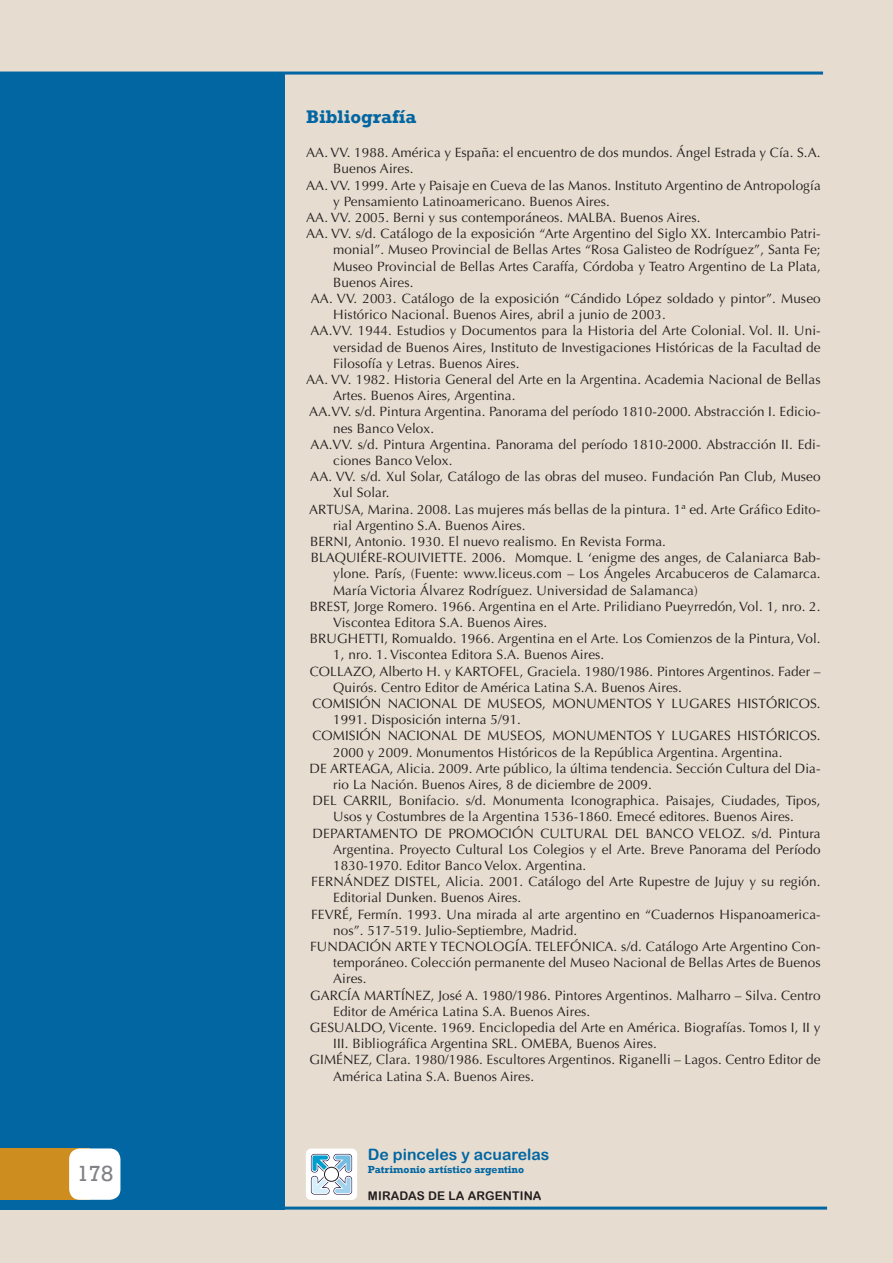
<style>
.page{position:relative;width:893px;height:1263px;background:#e6dccf}
.page>*{position:absolute;margin:0;border:0;box-sizing:border-box;transform-origin:0 0}
.t1{font:22.5px "Rockwell";color:#808285}
.t2{font:700 18.75px "Rockwell";color:#0166a2}
.t3{font:15.75px "Arial Rounded MT Bold";color:#0166a2}
.t4{font:13.5px "Optima";letter-spacing:.01em;color:#231f20}
.t5{font:12px "Arial Rounded MT Bold";letter-spacing:.01em;color:#231f20}
.t6{font:700 10.5px "Rockwell";color:#0166a2}
</style>
<div class="page">
<div style="left:0;top:72px;width:285px;height:1137px;background:#0166a2"></div>
<hr style="left:0;top:72px;width:823px;height:3px;background:#0166a2">
<hr style="left:0;top:1206px;width:827px;height:3px;background:#0166a2">
<div style="left:306px;top:1148px;width:51px;height:52px;background:#fff;border-radius:5px"></div>
<svg style="left:311px;top:1154px;width:41px;height:40px"></svg>
<svg style="left:323px;top:1166px;width:17px;height:17px"></svg>
<div style="left:324px;top:1167px;width:15px;height:14px;background:#fff;border-radius:50%"></div>
<div style="left:324px;top:1167px;width:15px;height:15px;border:1px solid #231f20;border-radius:50%"></div>
<div style="left:0;top:1148px;width:90px;height:52px;background:#ce8e1f"></div>
<div style="left:69px;top:1148px;width:51px;height:52px;background:#fff;border-radius:11px"></div>
<h1 class="t1" style="left:77px;top:1160px;width:38px">178</h1>
<h2 class="t2" style="left:306px;top:105px;width:112px">Bibliografía</h2>
<p class="t4" style="left:306px;top:145px;width:516px">AA. VV. 1988. América y España: el encuentro de dos mundos. Ángel Estrada y Cía. S.A.</p>
<p class="t4" style="left:333px;top:161px;width:82px">Buenos Aires.</p>
<p class="t4" style="left:306px;top:177px;width:516px">AA. VV. 1999. Arte y Paisaje en Cueva de las Manos. Instituto Argentino de Antropología</p>
<p class="t4" style="left:333px;top:193px;width:278px">y Pensamiento Latinoamericano. Buenos Aires.</p>
<p class="t4" style="left:306px;top:210px;width:396px">AA. VV. 2005. Berni y sus contemporáneos. MALBA. Buenos Aires.</p>
<p class="t4" style="left:306px;top:226px;width:516px">AA. VV. s/d. Catálogo de la exposición “Arte Argentino del Siglo XX. Intercambio Patri-</p>
<p class="t4" style="left:333px;top:242px;width:489px">monial”. Museo Provincial de Bellas Artes “Rosa Galisteo de Rodríguez”, Santa Fe;</p>
<p class="t4" style="left:333px;top:258px;width:489px">Museo Provincial de Bellas Artes Caraffa, Córdoba y Teatro Argentino de La Plata,</p>
<p class="t4" style="left:333px;top:274px;width:82px">Buenos Aires.</p>
<p class="t4" style="left:311px;top:291px;width:511px">AA. VV. 2003. Catálogo de la exposición “Cándido López soldado y pintor”. Museo</p>
<p class="t4" style="left:333px;top:307px;width:334px">Histórico Nacional. Buenos Aires, abril a junio de 2003.</p>
<p class="t4" style="left:310px;top:323px;width:512px">AA.VV. 1944. Estudios y Documentos para la Historia del Arte Colonial. Vol. II. Uni-</p>
<p class="t4" style="left:333px;top:339px;width:489px">versidad de Buenos Aires, Instituto de Investigaciones Históricas de la Facultad de</p>
<p class="t4" style="left:333px;top:355px;width:188px">Filosofía y Letras. Buenos Aires.</p>
<p class="t4" style="left:306px;top:372px;width:516px">AA. VV. 1982. Historia General del Arte en la Argentina. Academia Nacional de Bellas</p>
<p class="t4" style="left:333px;top:388px;width:184px">Artes. Buenos Aires, Argentina.</p>
<p class="t4" style="left:309px;top:404px;width:513px">AA.VV. s/d. Pintura Argentina. Panorama del período 1810-2000. Abstracción I. Edicio-</p>
<p class="t4" style="left:333px;top:420px;width:102px">nes Banco Velox.</p>
<p class="t4" style="left:311px;top:436px;width:512px">AA.VV. s/d. Pintura Argentina. Panorama del período 1810-2000. Abstracción II. Edi-</p>
<p class="t4" style="left:333px;top:453px;width:121px">ciones Banco Velox.</p>
<p class="t4" style="left:310px;top:469px;width:512px">AA. VV. s/d. Xul Solar, Catálogo de las obras del museo. Fundación Pan Club, Museo</p>
<p class="t4" style="left:333px;top:485px;width:58px">Xul Solar.</p>
<p class="t4" style="left:309px;top:501px;width:513px">ARTUSA, Marina. 2008. Las mujeres más bellas de la pintura. 1ª ed. Arte Gráfico Edito-</p>
<p class="t4" style="left:333px;top:517px;width:194px">rial Argentino S.A. Buenos Aires.</p>
<p class="t4" style="left:310px;top:534px;width:357px">BERNI, Antonio. 1930. El nuevo realismo. En Revista Forma.</p>
<p class="t4" style="left:311px;top:550px;width:511px">BLAQUIÉRE-ROUIVIETTE. 2006. Momque. L ‘enigme des anges, de Calaniarca Bab-</p>
<p class="t4" style="left:333px;top:566px;width:489px">ylone. París, (Fuente: www.liceus.com – Los Ángeles Arcabuceros de Calamarca.</p>
<p class="t4" style="left:333px;top:582px;width:366px">María Victoria Álvarez Rodríguez. Universidad de Salamanca)</p>
<p class="t4" style="left:310px;top:598px;width:512px">BREST, Jorge Romero. 1966. Argentina en el Arte. Prilidiano Pueyrredón, Vol. 1, nro. 2.</p>
<p class="t4" style="left:333px;top:615px;width:216px">Viscontea Editora S.A. Buenos Aires.</p>
<p class="t4" style="left:310px;top:631px;width:512px">BRUGHETTI, Romualdo. 1966. Argentina en el Arte. Los Comienzos de la Pintura, Vol.</p>
<p class="t4" style="left:333px;top:647px;width:273px">1, nro. 1. Viscontea Editora S.A. Buenos Aires.</p>
<p class="t4" style="left:310px;top:663px;width:512px">COLLAZO, Alberto H. y KARTOFEL, Graciela. 1980/1986. Pintores Argentinos. Fader –</p>
<p class="t4" style="left:333px;top:679px;width:350px">Quirós. Centro Editor de América Latina S.A. Buenos Aires.</p>
<p class="t4" style="left:312px;top:696px;width:510px">COMISIÓN NACIONAL DE MUSEOS, MONUMENTOS Y LUGARES HISTÓRICOS.</p>
<p class="t4" style="left:333px;top:712px;width:189px">1991. Disposición interna 5/91.</p>
<p class="t4" style="left:312px;top:728px;width:510px">COMISIÓN NACIONAL DE MUSEOS, MONUMENTOS Y LUGARES HISTÓRICOS.</p>
<p class="t4" style="left:333px;top:744px;width:451px">2000 y 2009. Monumentos Históricos de la República Argentina. Argentina.</p>
<p class="t4" style="left:310px;top:760px;width:513px">DE ARTEAGA, Alicia. 2009. Arte público, la última tendencia. Sección Cultura del Dia-</p>
<p class="t4" style="left:333px;top:777px;width:320px">rio La Nación. Buenos Aires, 8 de diciembre de 2009.</p>
<p class="t4" style="left:313px;top:793px;width:509px">DEL CARRIL, Bonifacio. s/d. Monumenta Iconographica. Paisajes, Ciudades, Tipos,</p>
<p class="t4" style="left:333px;top:809px;width:462px">Usos y Costumbres de la Argentina 1536-1860. Emecé editores. Buenos Aires.</p>
<p class="t4" style="left:313px;top:825px;width:510px">DEPARTAMENTO DE PROMOCIÓN CULTURAL DEL BANCO VELOZ. s/d. Pintura</p>
<p class="t4" style="left:333px;top:841px;width:489px">Argentina. Proyecto Cultural Los Colegios y el Arte. Breve Panorama del Período</p>
<p class="t4" style="left:333px;top:858px;width:255px">1830-1970. Editor Banco Velox. Argentina.</p>
<p class="t4" style="left:311px;top:874px;width:511px">FERNÁNDEZ DISTEL, Alicia. 2001. Catálogo del Arte Rupestre de Jujuy y su región.</p>
<p class="t4" style="left:333px;top:890px;width:190px">Editorial Dunken. Buenos Aires.</p>
<p class="t4" style="left:311px;top:906px;width:511px">FEVRÉ, Fermín. 1993. Una mirada al arte argentino en “Cuadernos Hispanoamerica-</p>
<p class="t4" style="left:333px;top:922px;width:246px">nos”. 517-519. Julio-Septiembre, Madrid.</p>
<p class="t4" style="left:310px;top:939px;width:512px">FUNDACIÓN ARTE Y TECNOLOGÍA. TELEFÓNICA. s/d. Catálogo Arte Argentino Con-</p>
<p class="t4" style="left:333px;top:955px;width:489px">temporáneo. Colección permanente del Museo Nacional de Bellas Artes de Buenos</p>
<p class="t4" style="left:333px;top:971px;width:35px">Aires.</p>
<p class="t4" style="left:310px;top:987px;width:512px">GARCÍA MARTÍNEZ, José A. 1980/1986. Pintores Argentinos. Malharro – Silva. Centro</p>
<p class="t4" style="left:333px;top:1003px;width:259px">Editor de América Latina S.A. Buenos Aires.</p>
<p class="t4" style="left:310px;top:1020px;width:512px">GESUALDO, Vicente. 1969. Enciclopedia del Arte en América. Biografías. Tomos I, II y</p>
<p class="t4" style="left:333px;top:1036px;width:325px">III. Bibliográfica Argentina SRL. OMEBA, Buenos Aires.</p>
<p class="t4" style="left:310px;top:1052px;width:513px">GIMÉNEZ, Clara. 1980/1986. Escultores Argentinos. Riganelli – Lagos. Centro Editor de</p>
<p class="t4" style="left:333px;top:1068px;width:203px">América Latina S.A. Buenos Aires.</p>
<p class="t3" style="left:368px;top:1145px;width:183px">De pinceles y acuarelas</p>
<p class="t6" style="left:368px;top:1163px;width:158px">Patrimonio artístico argentino</p>
<p class="t5" style="left:368px;top:1188px;width:175px">MIRADAS DE LA ARGENTINA</p>
</div>
